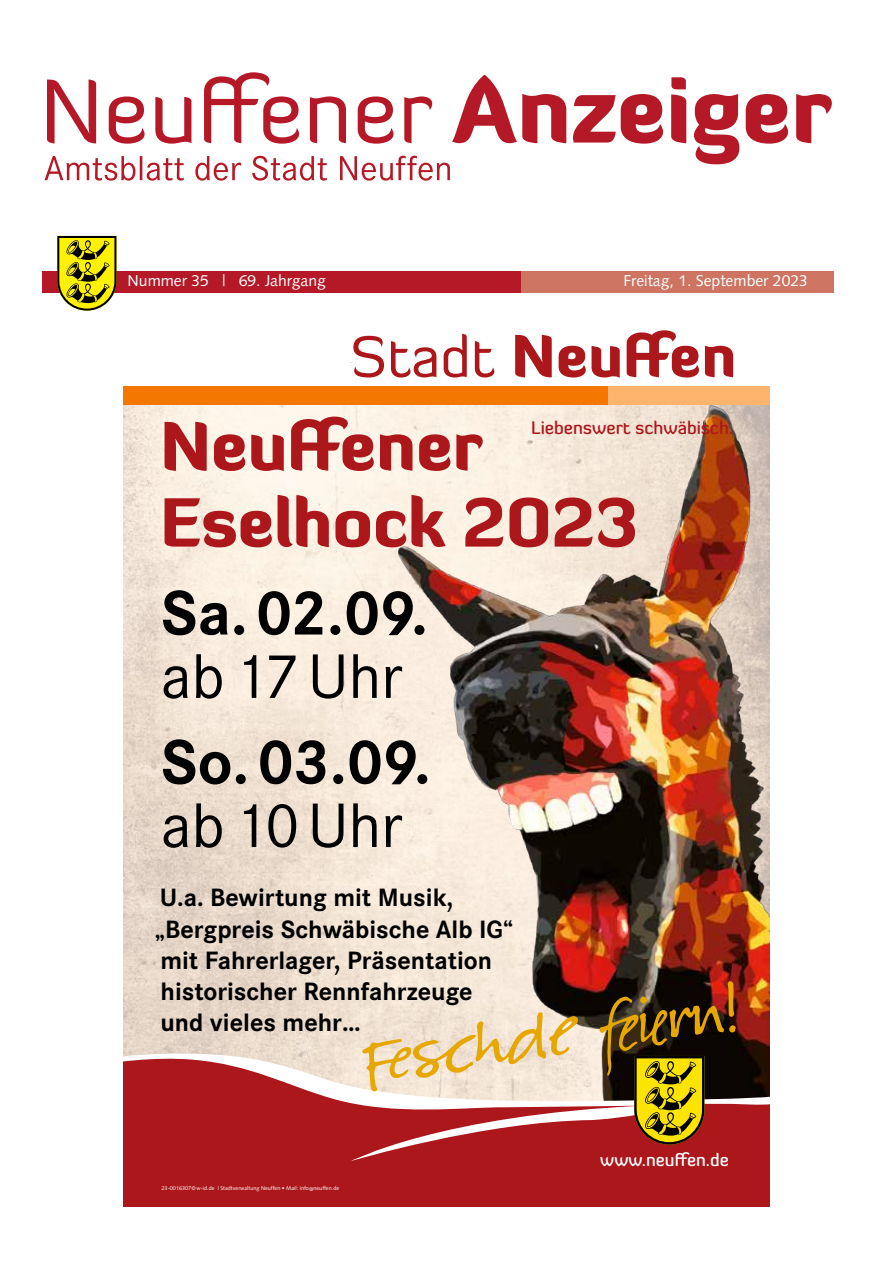
<style>
.page{position:relative;width:893px;height:1263px;background:#fff}
.page>*{position:absolute;margin:0;border:0;box-sizing:border-box;transform-origin:0 0}
.t1{font:88.65px "Suomi Hand Script";color:#e5a700;scale:1.28 1}
.t2{font:900 66.45px/76.3px "Diavlo";color:#ac171b}
.t3{font:700 65.1px "Corporate S";letter-spacing:-.02em;color:#000}
.t4{font:65.1px "Corporate S";color:#000}
.t5{font:700 26.1px/31.2px "Corporate S";color:#000}
.t6{font:500 17.85px "Diavlo";color:#ac171b}
.t7{font:500 17.55px "Diavlo";color:#fff}
.t8{font:15.75px "Syntax";color:#fff}
.t9{font:5.55px "Syntax LT Std";color:#fff}
</style>
<div class="page">
<div style="left:43px;top:271px;width:711px;height:22px;background:#b51827"></div>
<svg style="left:57px;top:236px;width:59px;height:75px;background:#b2a915"></svg>
<div style="left:521px;top:271px;width:312px;height:22px;background:#cd7463"></div>
<svg style="left:47px;top:72px;width:785px;height:92px"></svg>
<svg style="left:45px;top:156px;width:405px;height:25px"></svg>
<img style="left:123px;top:404px;width:211px;height:638px">
<img style="left:334px;top:363px;width:436px;height:679px">
<svg style="left:123px;top:1042px;width:647px;height:164px;background:#ad2c2e"></svg>
<svg style="left:123px;top:1050px;width:647px;height:111px;background:#b95f5d"></svg>
<svg style="left:634px;top:1056px;width:70px;height:88px;background:#a88d02"></svg>
<div style="left:123px;top:386px;width:486px;height:18px;background:#f37700"></div>
<div style="left:608px;top:386px;width:162px;height:18px;background:#ffb46d"></div>
<svg style="left:353px;top:330px;width:380px;height:48px"></svg>
<p class="t8" style="left:128px;top:271px;width:200px">Nummer 35 | 69. Jahrgang</p>
<p class="t8" style="left:623px;top:271px;width:186px">Freitag, 1. September 2023</p>
<h2 class="t2" style="left:160px;top:407px;width:479px">Neuffener<br>Eselhock 2023</h2>
<p class="t6" style="left:531px;top:416px;width:203px">Liebenswert schwäbisch.</p>
<h3 class="t3" style="left:161px;top:576px;width:268px">Sa. 02.09.</h3>
<h3 class="t4" style="left:161px;top:639px;width:243px">ab 17Uhr</h3>
<h3 class="t3" style="left:161px;top:725px;width:271px">So.03.09.</h3>
<h3 class="t4" style="left:161px;top:788px;width:243px">ab 10Uhr</h3>
<p class="t5" style="left:155px;top:882px;width:359px">U.a. Bewirtung mit Musik, „Bergpreis Schwäbische Alb IG“ mit Fahrerlager, Präsentation historischer Rennfahrzeuge und vieles mehr…</p>
<h1 class="t1" style="left:357px;top:1015px;width:297px;rotate:-8deg">Feschd e feiern!</h1>
<p class="t9" style="left:162px;top:1185px;width:179px">23-0016307©w-id.de | Stadtverwaltung Neuffen • Mail: info@neuffen.de</p>
<p class="t7" style="left:600px;top:1149px;width:130px">www.neuffen.de</p>
</div>
